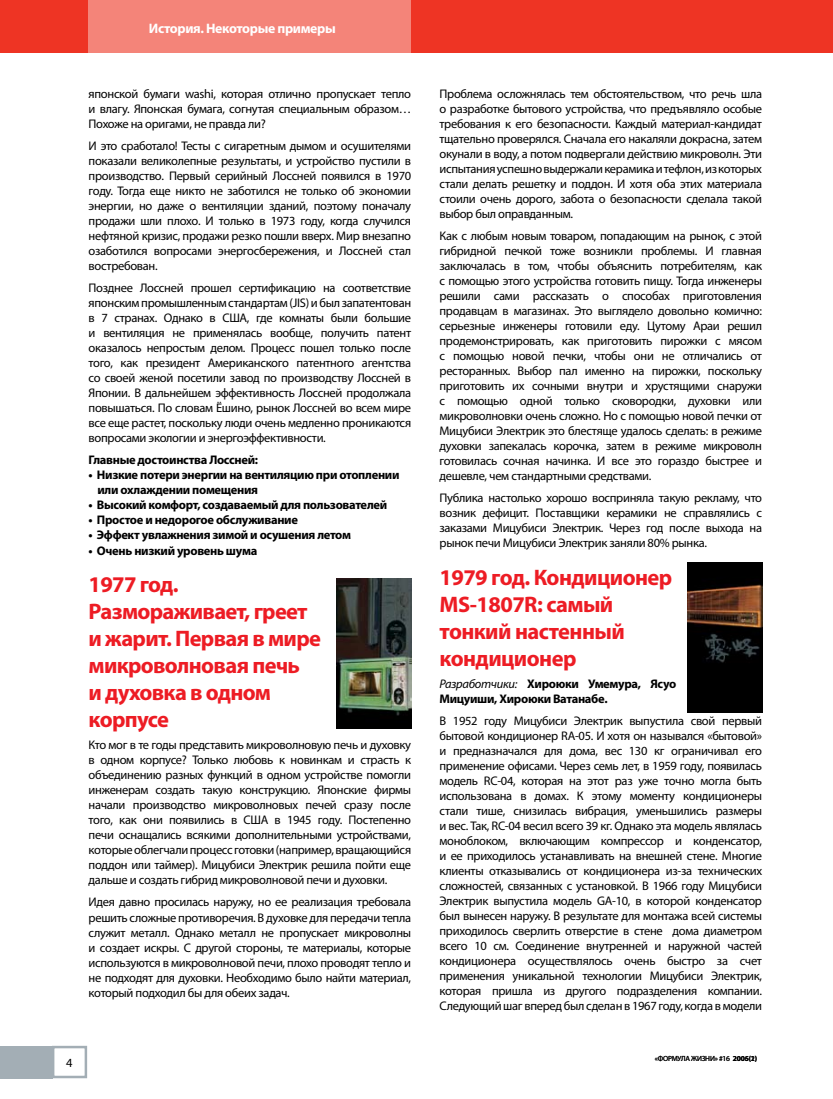
<style>
.page{position:relative;width:833px;height:1099px;background:#fff}
.page>*{position:absolute;margin:0;border:0;box-sizing:border-box;transform-origin:0 0}
.t1{font:700 22.5px/27px "Myriad Pro";letter-spacing:-.03em;color:#ed1c24}
.t2{font:700 13.75px "Myriad Pro";letter-spacing:-.025em;color:#fff}
.t3{font:12.5px/15px "Myriad Pro";letter-spacing:-.025em;color:#000;text-align:justify}
.t4{font:700 12.5px/15px "Myriad Pro";letter-spacing:-.025em;color:#000}
.t5{font:7.5px "Myriad Pro";letter-spacing:-.025em;color:#000}
.t6{font:700 7.5px "Myriad Pro";color:#000}
.s1{font-weight:400;font-style:italic}
.s2{font-weight:700}
</style>
<div class="page">
<div style="left:52px;top:1045px;width:35px;height:33px;border:2px solid #a3aeb5"></div>
<div style="left:0;top:1045px;width:53px;height:33px;background:#a3aeb5"></div>
<div style="left:0;top:0;width:833px;height:53px;background:#ee3424"></div>
<div style="left:89px;top:0;width:322px;height:53px;background:#f48479"></div>
<img style="left:336px;top:578px;width:75px;height:150px">
<img style="left:687px;top:562px;width:75px;height:150px">
<p class="t2" style="left:149px;top:20px;width:188px">История. Некоторые примеры</p>
<p class="t3" style="left:89px;top:86px;width:324px">японской бумаги washi, которая отлично пропускает тепло и влагу. Японская бумага, согнутая специальным образом… Похоже на оригами, не правда ли?</p>
<p class="t3" style="left:89px;top:138px;width:324px">И это сработало! Тесты с сигаретным дымом и осушителями показали великолепные результаты, и устройство пустили в производство. Первый серийный Лоссней появился в 1970 году. Тогда еще никто не заботился не только об экономии энергии, но даже о вентиляции зданий, поэтому поначалу продажи шли плохо. И только в 1973 году, когда случился нефтяной кризис, продажи резко пошли вверх. Мир внезапно озаботился вопросами энергосбережения, и Лоссней стал востребован.</p>
<p class="t3" style="left:89px;top:280px;width:324px">Позднее Лоссней прошел сертификацию на соответствие японским промышленным стандартам (JIS) и был запатентован в 7 странах. Однако в США, где комнаты были большие и вентиляция не применялась вообще, получить патент оказалось непростым делом. Процесс пошел только после того, как президент Американского патентного агентства со своей женой посетили завод по производству Лоссней в Японии. В дальнейшем эффективность Лоссней продолжала повышаться. По словам Ёшино, рынок Лоссней во всем мире все еще растет, поскольку люди очень медленно проникаются вопросами экологии и энергоэффективности.</p>
<p class="t4" style="left:89px;top:452px;width:171px">Главные достоинства Лоссней:</p>
<p class="t4" style="left:97px;top:467px;width:303px;text-indent:-9px">• Низкие потери энергии на вентиляцию при отоплении или охлаждении помещения</p>
<p class="t4" style="left:89px;top:497px;width:300px">• Высокий комфорт, создаваемый для пользователей</p>
<p class="t4" style="left:89px;top:512px;width:211px">• Простое и недорогое обслуживание</p>
<p class="t4" style="left:89px;top:527px;width:264px">• Эффект увлажнения зимой и осушения летом</p>
<p class="t4" style="left:89px;top:542px;width:170px">• Очень низкий уровень шума</p>
<h1 class="t1" style="left:89px;top:570px;width:234px">1977 год.<br>Размораживает, греет и жарит. Первая в мире микроволновая печь<br>и духовка в одном корпусе</h1>
<p class="t3" style="left:89px;top:737px;width:324px">Кто мог в те годы представить микроволновую печь и духовку в одном корпусе? Только любовь к новинкам и страсть к объединению разных функций в одном устройстве помогли инженерам создать такую конструкцию. Японские фирмы начали производство микроволновых печей сразу после того, как они появились в США в 1945 году. Постепенно печи оснащались всякими дополнительными устройствами, которые облегчали процесс готовки (например, вращающийся поддон или таймер). Мицубиси Электрик решила пойти еще дальше и создать гибрид микроволновой печи и духовки.</p>
<p class="t3" style="left:89px;top:894px;width:324px">Идея давно просилась наружу, но ее реализация требовала решить сложные противоречия. В духовке для передачи тепла служит металл. Однако металл не пропускает микроволны и создает искры. С другой стороны, те материалы, которые используются в микроволновой печи, плохо проводят тепло и не подходят для духовки. Необходимо было найти материал, который подходил бы для обеих задач.</p>
<p class="t3" style="left:439px;top:86px;width:324px">Проблема осложнялась тем обстоятельством, что речь шла о разработке бытового устройства, что предъявляло особые требования к его безопасности. Каждый материал-кандидат тщательно проверялся. Сначала его накаляли докрасна, затем окунали в воду, а потом подвергали действию микроволн. Эти испытания успешно выдержали керамика и тефлон, из которых стали делать решетку и поддон. И хотя оба этих материала стоили очень дорого, забота о безопасности сделала такой выбор был оправданным.</p>
<p class="t3" style="left:439px;top:228px;width:324px">Как с любым новым товаром, попадающим на рынок, с этой гибридной печкой тоже возникли проблемы. И главная заключалась в том, чтобы объяснить потребителям, как с помощью этого устройства готовить пищу. Тогда инженеры решили сами рассказать о способах приготовления продавцам в магазинах. Это выглядело довольно комично: серьезные инженеры готовили еду. Цутому Араи решил продемонстрировать, как приготовить пирожки с мясом с помощью новой печки, чтобы они не отличались от ресторанных. Выбор пал именно на пирожки, поскольку приготовить их сочными внутри и хрустящими снаружи с помощью одной только сковородки, духовки или микроволновки очень сложно. Но с помощью новой печки от Мицубиси Электрик это блестяще удалось сделать: в режиме духовки запекалась корочка, затем в режиме микроволн готовилась сочная начинка. И все это гораздо быстрее и дешевле, чем стандартными средствами.</p>
<p class="t3" style="left:439px;top:490px;width:324px">Публика настолько хорошо восприняла такую рекламу, что возник дефицит. Поставщики керамики не справлялись с заказами Мицубиси Электрик. Через год после выхода на рынок печи Мицубиси Электрик заняли 80% рынка.</p>
<h1 class="t1" style="left:439px;top:563px;width:234px">1979 год. Кондиционер<br>MS-1807R: самый тонкий настенный кондиционер</h1>
<p class="t4" style="left:439px;top:676px;width:238px"><span class="s1">Разработчики:</span> Хироюки Умемура, Ясуо<br>Мицуиши, Хироюки Ватанабе.</p>
<p class="t3" style="left:439px;top:713px;width:324px">В 1952 году Мицубиси Электрик выпустила свой первый бытовой кондиционер RA-05. И хотя он назывался «бытовой» и предназначался для дома, вес 130 кг ограничивал его применение офисами. Через семь лет, в 1959 году, появилась модель RC-04, которая на этот раз уже точно могла быть использована в домах. К этому моменту кондиционеры стали тише, снизилась вибрация, уменьшились размеры и вес. Так, RC-04 весил всего 39 кг. Однако эта модель являлась моноблоком, включающим компрессор и конденсатор, и ее приходилось устанавливать на внешней стене. Многие клиенты отказывались от кондиционера из-за технических сложностей, связанных с установкой. В 1966 году Мицубиси Электрик выпустила модель GA-10, в которой конденсатор был вынесен наружу. В результате для монтажа всей системы приходилось сверлить отверстие в стене дома диаметром всего 10 см. Соединение внутренней и наружной частей кондиционера осуществлялось очень быстро за счет применения уникальной технологии Мицубиси Электрик, которая пришла из другого подразделения компании.<br>Следующий шаг вперед был сделан в 1967 году, когда в модели</p>
<p class="t5" style="left:655px;top:1053px;width:104px">«ФОРМУЛА ЖИЗНИ» #16 <span class="s2">2005(1)</span></p>
<p class="t6" style="left:744px;top:1053px;width:12px">6 2</p>
</div>
